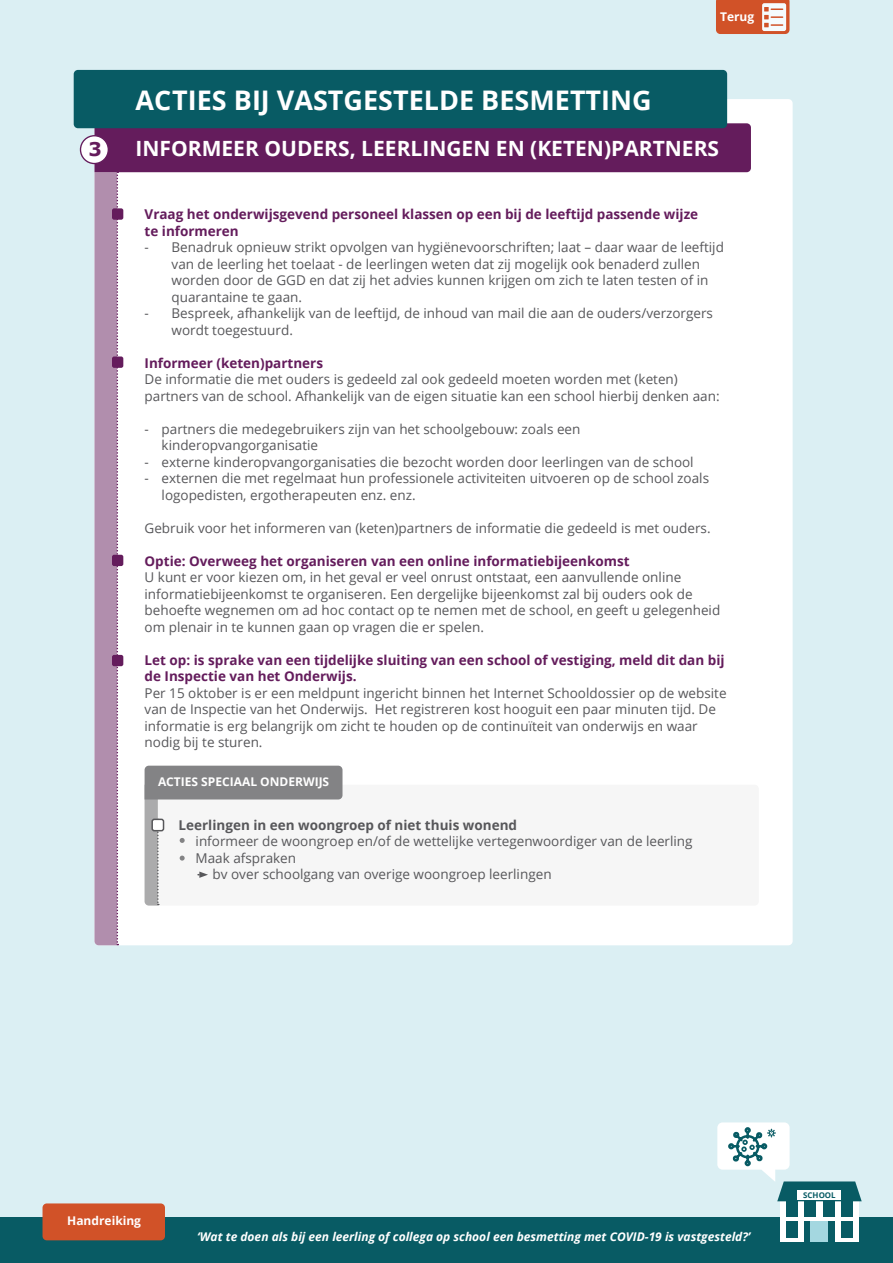
<style>
.page{position:relative;width:893px;height:1263px;background:#fff}
.page>*{position:absolute;margin:0;border:0;box-sizing:border-box;transform-origin:0 0}
.t1{font:700 27px "Open Sans";color:#fff}
.t2{font:700 21px "Open Sans";color:#fff}
.t3{font:700 18.9px "Verdana";color:#641c5c}
.t4{font:13.5px/16.5px "Open Sans";color:#57575a}
.t5{font:700 13.5px/16.5px "Open Sans";color:#641c5c}
.t6{font:700 13.5px "Open Sans";color:#57575a}
.t7{font:italic 700 12px "Open Sans";color:#fff}
.t8{font:700 12px "Open Sans";color:#fff}
.t9{font:700 7.95px "Open Sans";color:#085b64}
</style>
<div class="page">
<div style="left:0;top:0;width:893px;height:1217px;background:#dbeff3"></div>
<div style="left:94px;top:99px;width:699px;height:846px;background:#fff;border-radius:4px"></div>
<div style="left:0;top:1217px;width:893px;height:46px;background:#085b64"></div>
<div style="left:43px;top:1203px;width:122px;height:37px;background:#d15228;border-radius:4px"></div>
<svg style="left:716px;top:0;width:73px;height:34px"></svg>
<div style="left:780px;top:1199px;width:79px;height:43px;background:#fff"></div>
<div style="left:786px;top:1201px;width:12px;height:16px;background:#085b64"></div>
<div style="left:805px;top:1201px;width:11px;height:16px;background:#085b64"></div>
<div style="left:823px;top:1201px;width:11px;height:16px;background:#085b64"></div>
<div style="left:841px;top:1201px;width:11px;height:16px;background:#085b64"></div>
<div style="left:786px;top:1222px;width:12px;height:16px;background:#085b64"></div>
<svg style="left:805px;top:1222px;width:6px;height:20px"></svg>
<div style="left:823px;top:1222px;width:11px;height:20px;background:#085b64"></div>
<div style="left:841px;top:1222px;width:11px;height:16px;background:#085b64"></div>
<div style="left:811px;top:1222px;width:17px;height:20px;background:#a4d7e0"></div>
<svg style="left:717px;top:1122px;width:145px;height:79px"></svg>
<svg style="left:94px;top:123px;width:657px;height:822px"></svg>
<div style="left:74px;top:70px;width:653px;height:58px;background:#085b64;border-radius:4px"></div>
<div style="left:81px;top:136px;width:27px;height:28px;background:#fff;border-radius:50%"></div>
<div style="left:80px;top:135px;width:29px;height:29px;border:1px solid #641c5c;border-radius:50%"></div>
<div style="left:112px;top:655px;width:11px;height:11px;background:#641c5c;border-radius:2px"></div>
<h3 class="t3" style="left:88px;top:137px;width:15px">3</h3>
<h1 class="t1" style="left:136px;top:81px;width:518px">ACTIES BIJ VASTGESTELDE BESMETTING</h1>
<p class="t8" style="left:720px;top:8px;width:36px">Terug</p>
<h2 class="t2" style="left:136px;top:134px;width:585px">INFORMEER OUDERS, LEERLINGEN EN (KETEN)PARTNERS</h2>
<p class="t5" style="left:145px;top:206px;width:555px">Vraag het onderwijsgevend personeel klassen op een bij de leeftijd passende wijze te informeren</p>
<p class="t4" style="left:172px;top:238px;width:554px;text-indent:-27px">- Benadruk opnieuw strikt opvolgen van hygiënevoorschriften; laat – daar waar de leeftijd van de leerling het toelaat - de leerlingen weten dat zij mogelijk ook benaderd zullen worden door de GGD en dat zij het advies kunnen krijgen om zich te laten testen of in quarantaine te gaan.</p>
<p class="t4" style="left:172px;top:304px;width:543px;text-indent:-27px">- Bespreek, afhankelijk van de leeftijd, de inhoud van mail die aan de ouders/verzorgers wordt toegestuurd.</p>
<p class="t5" style="left:145px;top:354px;width:180px">Informeer (keten)partners</p>
<p class="t4" style="left:145px;top:370px;width:576px">De informatie die met ouders is gedeeld zal ook gedeeld moeten worden met (keten) partners van de school. Afhankelijk van de eigen situatie kan een school hierbij denken aan:</p>
<p class="t4" style="left:162px;top:420px;width:420px;text-indent:-17px">- partners die medegebruikers zijn van het schoolgebouw: zoals een kinderopvangorganisatie</p>
<p class="t4" style="left:145px;top:453px;width:551px">- externe kinderopvangorganisaties die bezocht worden door leerlingen van de school</p>
<p class="t4" style="left:162px;top:469px;width:549px;text-indent:-17px">- externen die met regelmaat hun professionele activiteiten uitvoeren op de school zoals logopedisten, ergotherapeuten enz. enz.</p>
<p class="t4" style="left:145px;top:519px;width:567px">Gebruik voor het informeren van (keten)partners de informatie die gedeeld is met ouders.</p>
<p class="t5" style="left:145px;top:552px;width:487px">Optie: Overweeg het organiseren van een online informatiebijeenkomst</p>
<p class="t4" style="left:145px;top:568px;width:577px">U kunt er voor kiezen om, in het geval er veel onrust ontstaat, een aanvullende online informatiebijeenkomst te organiseren. Een dergelijke bijeenkomst zal bij ouders ook de behoefte wegnemen om ad hoc contact op te nemen met de school, en geeft u gelegenheid om plenair in te kunnen gaan op vragen die er spelen.</p>
<p class="t5" style="left:145px;top:651px;width:581px">Let op: is sprake van een tijdelijke sluiting van een school of vestiging, meld dit dan bij de Inspectie van het Onderwijs.</p>
<p class="t4" style="left:145px;top:684px;width:583px">Per 15 oktober is er een meldpunt ingericht binnen het Internet Schooldossier op de website van de Inspectie van het Onderwijs. Het registreren kost hooguit een paar minuten tijd. De informatie is erg belangrijk om zicht te houden op de continuïteit van onderwijs en waar nodig bij te sturen.</p>
<p class="t8" style="left:158px;top:774px;width:173px">ACTIES SPECIAAL ONDERWIJS</p>
<p class="t6" style="left:179px;top:815px;width:340px">Leerlingen in een woongroep of niet thuis wonend</p>
<p class="t4" style="left:196px;top:832px;width:499px">informeer de woongroep en/of de wettelijke vertegenwoordiger van de leerling</p>
<p class="t4" style="left:196px;top:849px;width:102px">Maak afspraken</p>
<p class="t4" style="left:213px;top:865px;width:340px">bv over schoolgang van overige woongroep leerlingen</p>
<p class="t8" style="left:67px;top:1212px;width:75px">Handreiking</p>
<p class="t7" style="left:197px;top:1228px;width:555px">‘Wat te doen als bij een leerling of collega op school een besmetting met COVID-19 is vastgesteld?’</p>
<p class="t9" style="left:803px;top:1189px;width:34px">SCHOOL</p>
</div>
